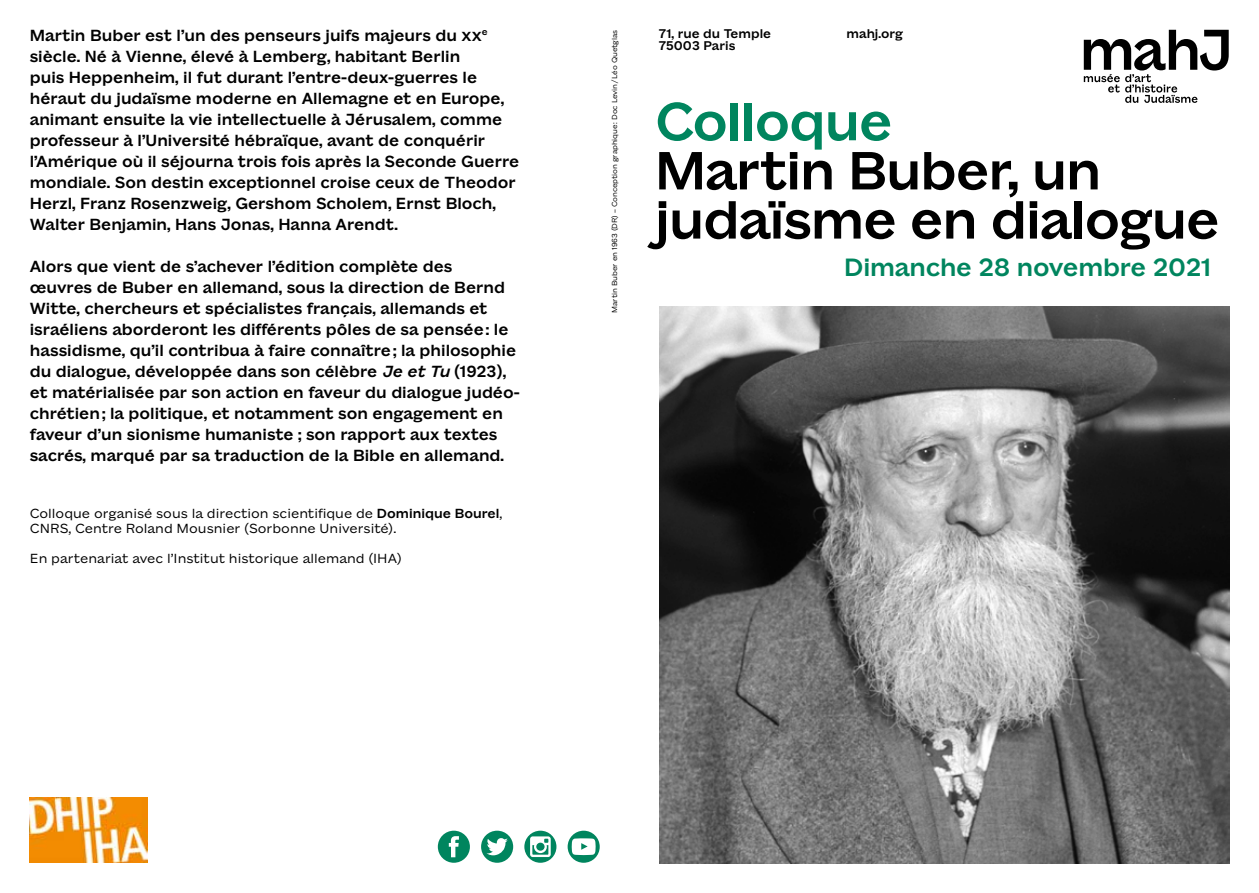
<style>
.page{position:relative;width:1259px;height:893px;background:#fff}
.page>*{position:absolute;margin:0;border:0;box-sizing:border-box;transform-origin:0 0}
.t1{font:500 54.9px/49.2px "Mahj";letter-spacing:-.02em;color:#000}
.t2{font:500 54.9px "Mahj";letter-spacing:-.02em;color:#00855e}
.t3{font:500 25.65px "Mahj";letter-spacing:-.01em;color:#00855e}
.t4{font:500 16.5px/21px "Mahj";color:#000}
.t5{font:13.5px/15px "Mahj";color:#000}
.t6{font:500 12.9px/11.6px "Mahj";color:#000}
.t7{font:7.5px "Mahj";letter-spacing:-.01em;color:#000}
.s1{font-style:italic}
.s2{font-weight:500}
</style>
<div class="page">
<svg style="left:1083px;top:30px;width:145px;height:73px"></svg>
<img style="left:659px;top:306px;width:570px;height:557px">
<svg style="left:438px;top:831px;width:32px;height:32px"></svg>
<svg style="left:481px;top:831px;width:32px;height:32px"></svg>
<svg style="left:524px;top:831px;width:32px;height:32px"></svg>
<svg style="left:567px;top:831px;width:33px;height:32px"></svg>
<img style="left:30px;top:798px;width:118px;height:65px">
<p class="t4" style="left:30px;top:23px;width:491px">Martin Buber est l’un des penseurs juifs majeurs du xx<sup>e </sup>siècle. Né à Vienne, élevé à Lemberg, habitant Berlin<br>puis Heppenheim, il fut durant l’entre-deux-guerres le héraut du judaïsme moderne en Allemagne et en Europe, animant ensuite la vie intellectuelle à Jérusalem, comme professeur à l’Université hébraïque, avant de conquérir l’Amérique où il séjourna trois fois après la Seconde Guerre mondiale. Son destin exceptionnel croise ceux de Theodor Herzl, Franz Rosenzweig, Gershom Scholem, Ernst Bloch, Walter Benjamin, Hans Jonas, Hanna Arendt.</p>
<p class="t4" style="left:30px;top:254px;width:492px">Alors que vient de s’achever l’édition complète des<br>œuvres de Buber en allemand, sous la direction de Bernd Witte, chercheurs et spécialistes français, allemands et israéliens aborderont les différents pôles de sa pensée: le hassidisme, qu’il contribua à faire connaître; la philosophie du dialogue, développée dans son célèbre <span class="s1">Je et Tu</span> (1923), et matérialisée par son action en faveur du dialogue judéo&shy;chrétien; la politique, et notamment son engagement en faveur d’un sionisme humaniste ; son rapport aux textes sacrés, marqué par sa traduction de la Bible en allemand.</p>
<p class="t5" style="left:30px;top:504px;width:474px">Colloque organisé sous la direction scientifique de <span class="s2">Dominique Bourel</span>,<br>CNRS, Centre Roland Mousnier (Sorbonne Université).</p>
<p class="t5" style="left:30px;top:549px;width:373px">En partenariat avec l’Institut historique allemand (IHA)</p>
<p class="t7" style="left:608px;top:313px;width:284px;rotate:-90deg">Martin Buber en 1963 (DR) – Conception graphique: Doc Levin/Léo Quetglas</p>
<p class="t6" style="left:659px;top:27px;width:114px">71, rue du Temple<br>75003 Paris</p>
<p class="t6" style="left:846px;top:27px;width:58px">mahj.org</p>
<h1 class="t2" style="left:655px;top:72px;width:239px">Colloque</h1>
<h1 class="t1" style="left:655px;top:140px;width:566px">Martin Buber, un judaïsme en dialogue</h1>
<h2 class="t3" style="left:844px;top:244px;width:368px">Dimanche 28 novembre 2021</h2>
</div>
